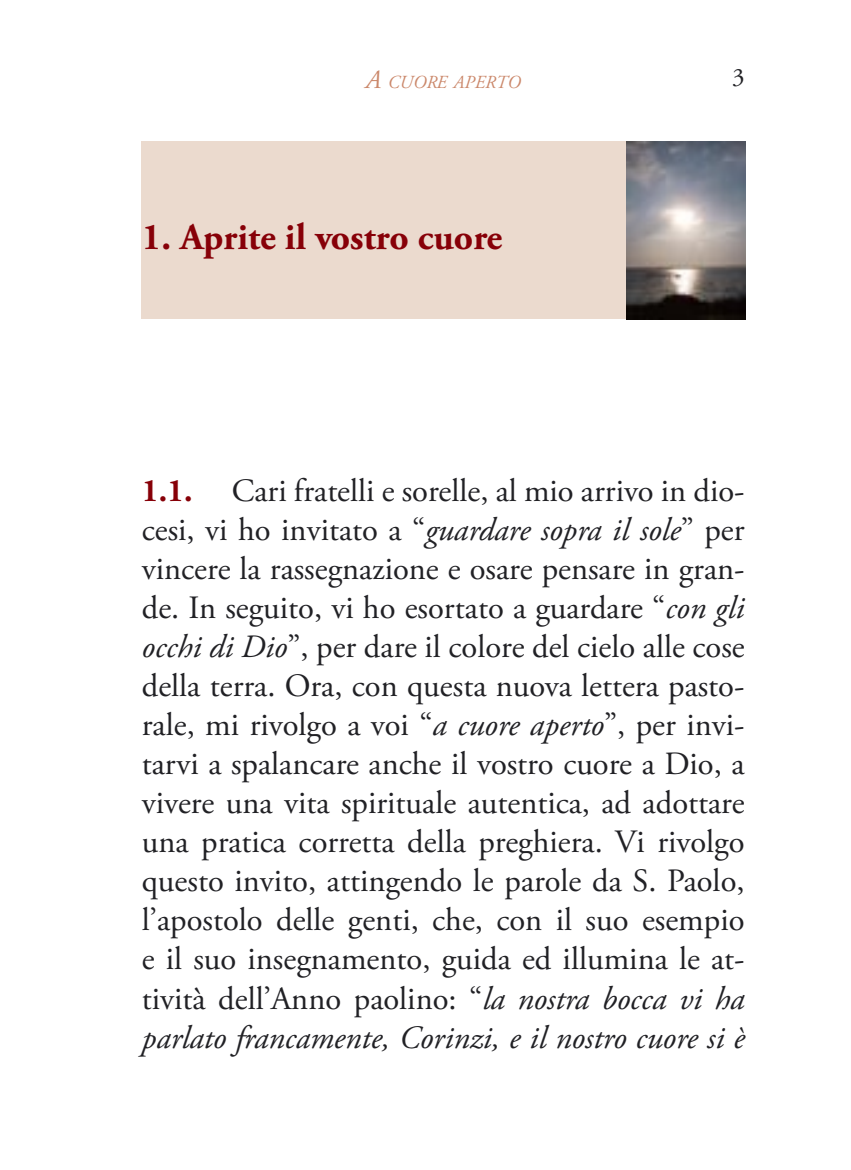
<style>
.page{position:relative;width:851px;height:1170px;background:#fff}
.page>*{position:absolute;margin:0;border:0;box-sizing:border-box;transform-origin:0 0}
.t1{font:700 37.5px "Adobe Garamond Pro";color:#870008}
.t2{font:32.5px/39px "Adobe Garamond Pro";color:#212125;text-align:justify}
.t3{font:25px "Adobe Garamond Pro";color:#212125}
.t4{font:italic 18.5px "Adobe Garamond Pro";color:#cb886b}
.s1{font-size:26.25px}
.s2{font-weight:700;color:#870008}
.s3{font-style:italic}
</style>
<div class="page">
<div style="left:142px;top:142px;width:600px;height:177px;background:#ebdace"></div>
<img style="left:626px;top:142px;width:119px;height:177px">
<p class="t4" style="left:365px;top:71px;width:157px"><span class="s1">A</span> CUORE APERTO</p>
<p class="t3" style="left:732px;top:62px;width:14px">3</p>
<p class="t1" style="left:142px;top:216px;width:362px">1. Aprite il vostro cuore</p>
<p class="t2" style="left:142px;top:472px;width:604px"><span class="s2">1.1.</span> Cari fratelli e sorelle, al mio arrivo in dio&shy;cesi, vi ho invitato a “<span class="s3">guardare sopra il sole</span>” per vincere la rassegnazione e osare pensare in gran&shy;de. In seguito, vi ho esortato a guardare “<span class="s3">con gli occhi di Dio</span>”, per dare il colore del cielo alle cose della terra. Ora, con questa nuova lettera pasto&shy;rale, mi rivolgo a voi “<span class="s3">a cuore aperto</span>”, per invi&shy;tarvi a spalancare anche il vostro cuore a Dio, a vivere una vita spirituale autentica, ad adottare una pratica corretta della preghiera. Vi rivolgo questo invito, attingendo le parole da S. Paolo, l’apostolo delle genti, che, con il suo esempio e il suo insegnamento, guida ed illumina le at&shy;tività dell’Anno paolino: “<span class="s3">la nostra bocca vi ha parlato francamente, Corinzi, e il nostro cuore si è</span></p>
</div>
